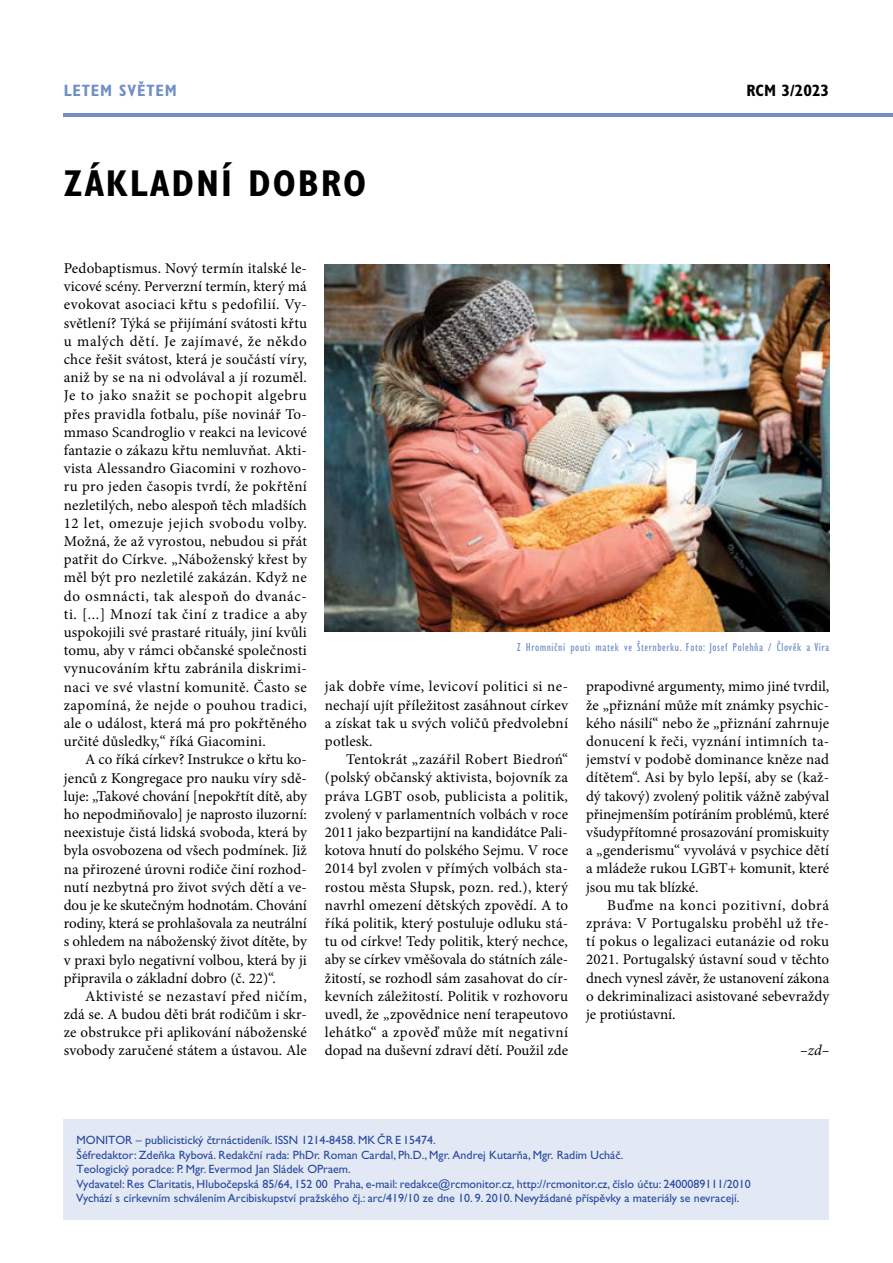
<style>
.page{position:relative;width:893px;height:1263px;background:#fff}
.page>*{position:absolute;margin:0;border:0;box-sizing:border-box;transform-origin:0 0}
.t1{font:700 condensed 37.5px "Gill Sans Std";letter-spacing:.05em;color:#000}
.t2{font:700 condensed 16.5px "Gill Sans Std";letter-spacing:.05em;color:#708fc9}
.t3{font:700 condensed 16.5px "Gill Sans Std";color:#000}
.t4{font:15px/18.1px "Minion Pro";letter-spacing:.005em;color:#000;text-align:justify}
.t5{font:italic 15px "Minion Pro";color:#000}
.t6{font:12px/14.4px "Gill Sans Std";color:#27489e}
.t7{font:condensed 12px "Gill Sans Std";letter-spacing:.05em;color:#708fc9}
</style>
<div class="page">
<hr style="left:64px;top:113px;width:829px;height:4px;background:#708fc9">
<div style="left:64px;top:1118px;width:765px;height:101px;background:#e2e9f4"></div>
<img style="left:325px;top:265px;width:504px;height:366px">
<p class="t2" style="left:64px;top:81px;width:112px">LETEM SVĚTEM</p>
<p class="t3" style="left:746px;top:81px;width:84px">RCM 3/2023</p>
<h1 class="t1" style="left:64px;top:161px;width:110px">ZÁKLADN</h1>
<h1 class="t1" style="left:221px;top:161px;width:52px">Í DOBRO</h1>
<p class="t4" style="left:64px;top:259px;width:245px">Pedobaptismus. Nový termín italské le&shy;vicové scény. Perverzní termín, který má evokovat asociaci křtu s pedofilií. Vy&shy;světlení? Týká se přijímání svátosti křtu u malých dětí. Je zajímavé, že někdo chce řešit svátost, která je součástí víry, aniž by se na ni odvolával a jí rozuměl.<br>Je to jako snažit se pochopit algebru přes pravidla fotbalu, píše novinář To&shy;mmaso Scandroglio v reakci na levicové fantazie o zákazu křtu nemluvňat. Akti&shy;vista Alessandro Giacomini v rozhovo&shy;ru pro jeden časopis tvrdí, že pokřtění nezletilých, nebo alespoň těch mladších 12 let, omezuje jejich svobodu volby.<br>Možná, že až vyrostou, nebudou si přát patřit do Církve. „Náboženský křest by měl být pro nezletilé zakázán. Když ne do osmnácti, tak alespoň do dvanác&shy;ti. [...] Mnozí tak činí z tradice a aby uspokojili své prastaré rituály, jiní kvůli tomu, aby v rámci občanské společnosti vynucováním křtu zabránila diskrimi&shy;naci ve své vlastní komunitě. Často se zapomíná, že nejde o pouhou tradici, ale o událost, která má pro pokřtěného určité důsledky,“ říká Giacomini.</p>
<p class="t4" style="left:64px;top:750px;width:245px;text-indent:21px">A co říká církev? Instrukce o křtu ko&shy;jenců z Kongregace pro nauku víry sdě&shy;luje: „Takové chování [nepokřtít dítě, aby ho nepodmiňovalo] je naprosto iluzorní: neexistuje čistá lidská svoboda, která by byla osvobozena od všech podmínek. Již na přirozené úrovni rodiče činí rozhod&shy;nutí nezbytná pro život svých dětí a ve&shy;dou je ke skutečným hodnotám. Chování rodiny, která se prohlašovala za neutrální s ohledem na náboženský život dítěte, by v praxi bylo negativní volbou, která by ji připravila o základní dobro (č. 22)“.</p>
<p class="t4" style="left:64px;top:987px;width:245px;text-indent:21px">Aktivisté se nezastaví před ničím, zdá se. A budou děti brát rodičům i skr&shy;ze obstrukce při aplikování náboženské svobody zaručené státem a ústavou. Ale</p>
<p class="t7" style="left:517px;top:641px;width:314px">Z Hromniční pouti matek ve Šternberku. Foto: Josef Polehňa / Člověk a Víra</p>
<p class="t4" style="left:325px;top:678px;width:245px">jak dobře víme, levicoví politici si ne&shy;nechají ujít příležitost zasáhnout církev a získat tak u svých voličů předvolební potlesk.</p>
<p class="t4" style="left:325px;top:750px;width:245px;text-indent:21px">Tentokrát „zazářil Robert Biedroń“ (polský občanský aktivista, bojovník za práva LGBT osob, publicista a politik, zvolený v parlamentních volbách v roce 2011 jako bezpartijní na kandidátce Pali&shy;kotova hnutí do polského Sejmu. V roce 2014 byl zvolen v přímých volbách sta&shy;rostou města Słupsk, pozn. red.), který navrhl omezení dětských zpovědí. A to říká politik, který postuluje odluku stá&shy;tu od církve! Tedy politik, který nechce, aby se církev vměšovala do státních zále&shy;žitostí, se rozhodl sám zasahovat do cír&shy;kevních záležitostí. Politik v rozhovoru uvedl, že „zpovědnice není terapeutovo lehátko“ a zpověď může mít negativní dopad na duševní zdraví dětí. Použil zde</p>
<p class="t4" style="left:586px;top:678px;width:245px">prapodivné argumenty, mimo jiné tvrdil, že „přiznání může mít známky psychic&shy;kého násilí“ nebo že „přiznání zahrnuje donucení k řeči, vyznání intimních ta&shy;jemství v podobě dominance kněze nad dítětem“. Asi by bylo lepší, aby se (kaž&shy;dý takový) zvolený politik vážně zabýval přinejmenším potíráním problémů, které všudypřítomné prosazování promiskuity a „genderismu“ vyvolává v psychice dětí a mládeže rukou LGBT+ komunit, které jsou mu tak blízké.</p>
<p class="t4" style="left:586px;top:896px;width:245px;text-indent:21px">Buďme na konci pozitivní, dobrá zpráva: V Portugalsku proběhl už tře&shy;tí pokus o legalizaci eutanázie od roku 2021. Portugalský ústavní soud v těchto dnech vynesl závěr, že ustanovení zákona o dekriminalizaci asistované sebevraždy je protiústavní.</p>
<p class="t5" style="left:800px;top:1040px;width:30px">–zd–</p>
<p class="t6" style="left:76px;top:1133px;width:676px">MONITOR – publicistický čtrnáctideník. ISSN 1214-8458. MK ČR E 15474.<br>Šéfredaktor: Zdeňka Rybová. Redakční rada: PhDr. Roman Cardal, Ph.D., Mgr. Andrej Kutarňa, Mgr. Radim Ucháč.<br>Teologický poradce: P. Mgr. Evermod Jan Sládek OPraem.<br>Vydavatel: Res Claritatis, Hlubočepská 85/64, 152 00 Praha, e-mail: redakce@rcmonitor.cz, http://rcmonitor.cz, číslo účtu: 2400089111/2010<br>Vychází s církevním schválením Arcibiskupství pražského čj.: arc/419/10 ze dne 10. 9. 2010. Nevyžádané příspěvky a materiály se nevracejí.</p>
</div>
